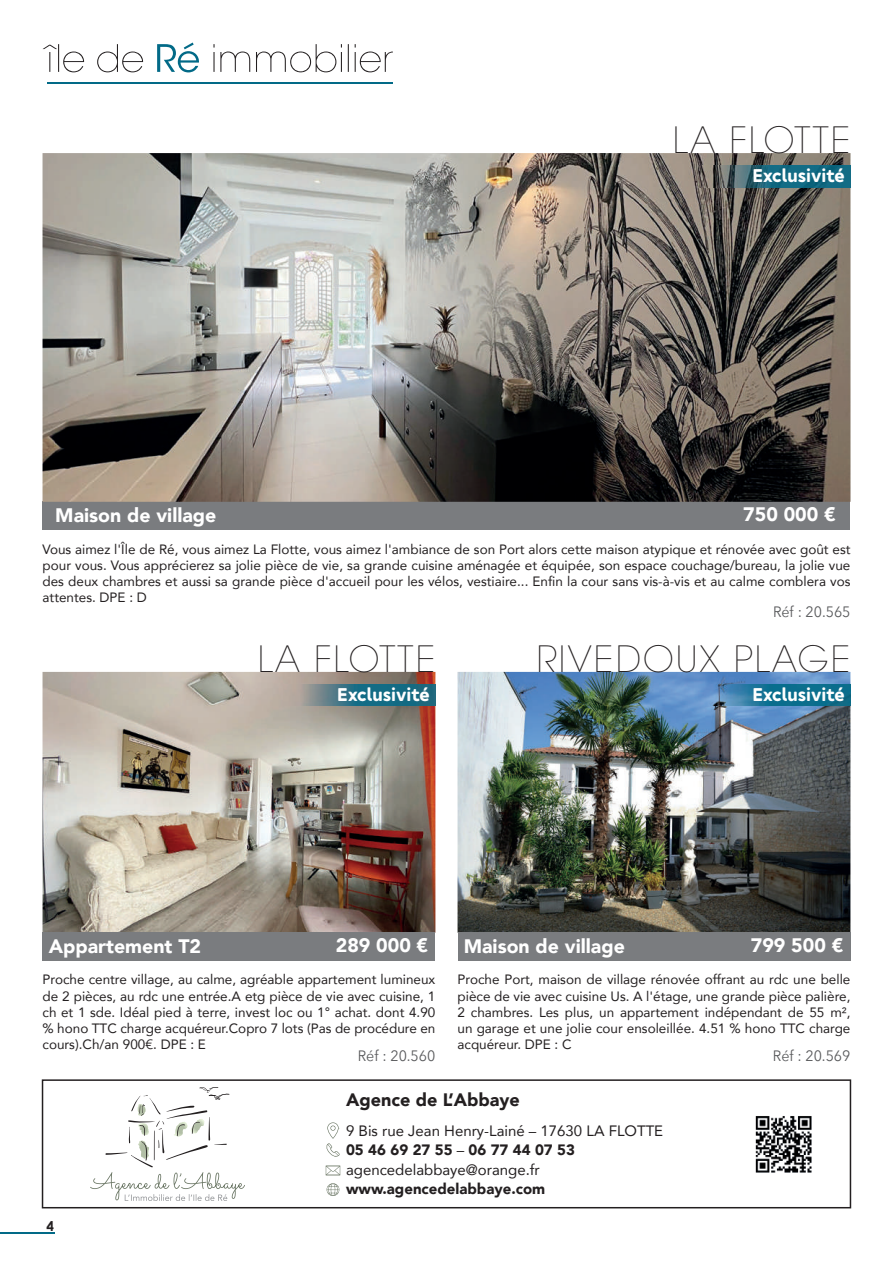
<style>
.page{position:relative;width:893px;height:1263px;background:#fff}
.page>*{position:absolute;margin:0;border:0;box-sizing:border-box;transform-origin:0 0}
.t1{font:200 36px "ITC Avant Garde Std";letter-spacing:.06em;color:#231f20}
.t2{font:900 19.5px "Avenir";color:#fff}
.t3{font:700 19.5px "Orpi";color:#fff}
.t4{font:900 18px "Avenir";color:#231f20}
.t5{font:15px/19.5px "Avenir";color:#231f20}
.t6{font:15px "Avenir Next";color:#57585a;scale:.95 1}
.t7{font:900 15px "Avenir";color:#231f20}
.t8{font:13.5px/16.2px "Avenir";color:#231f20;text-align:justify}
.t9{font:700 13.5px "Century Gothic";color:#231f20}
.s1{font-weight:900}
</style>
<div class="page">
<hr style="left:0;top:1232px;width:54px;height:1px;background:#026a87">
<svg style="left:213px;top:44px;width:180px;height:28px"></svg>
<svg style="left:157px;top:43px;width:42px;height:29px"></svg>
<svg style="left:43px;top:44px;width:100px;height:28px"></svg>
<hr style="left:47px;top:82px;width:345px;height:2px;background:#026a87">
<svg style="left:42px;top:1079px;width:809px;height:129px"></svg>
<img style="left:748px;top:1109px;width:71px;height:70px">
<svg style="left:326px;top:1166px;width:14px;height:9px"></svg>
<svg style="left:327px;top:1183px;width:12px;height:13px"></svg>
<svg style="left:325px;top:1122px;width:15px;height:35px"></svg>
<svg style="left:90px;top:1086px;width:155px;height:115px"></svg>
<div style="left:43px;top:502px;width:807px;height:28px;background:#7a7c7f"></div>
<img style="left:43px;top:153px;width:807px;height:349px">
<img style="left:43px;top:672px;width:392px;height:261px">
<img style="left:458px;top:672px;width:392px;height:261px">
<div style="left:43px;top:933px;width:392px;height:28px;background:#7a7c7f"></div>
<div style="left:458px;top:933px;width:392px;height:28px;background:#7a7c7f"></div>
<img style="left:699px;top:685px;width:151px;height:21px">
<img style="left:284px;top:685px;width:151px;height:21px">
<img style="left:699px;top:166px;width:151px;height:21px">
<h1 class="t1" style="left:673px;top:119px;width:179px">LA FLOTTE</h1>
<h2 class="t3" style="left:752px;top:165px;width:94px">Exclusivité</h2>
<h2 class="t2" style="left:55px;top:499px;width:163px">Maison de village</h2>
<h2 class="t2" style="left:743px;top:498px;width:94px">750 000 €</h2>
<p class="t8" style="left:43px;top:540px;width:809px">Vous aimez l'Île de Ré, vous aimez La Flotte, vous aimez l'ambiance de son Port alors cette maison atypique et rénovée avec goût est pour vous. Vous apprécierez sa jolie pièce de vie, sa grande cuisine aménagée et équipée, son espace couchage/bureau, la jolie vue des deux chambres et aussi sa grande pièce d'accueil pour les vélos, vestiaire... Enfin la cour sans vis-à-vis et au calme comblera vos attentes. DPE : D</p>
<p class="t6" style="left:773px;top:599px;width:83px">Réf : 20.565</p>
<h1 class="t1" style="left:258px;top:638px;width:179px">LA FLOTTE</h1>
<h1 class="t1" style="left:537px;top:638px;width:315px">RIVEDOUX PLAGE</h1>
<h2 class="t3" style="left:337px;top:683px;width:94px">Exclusivité</h2>
<h2 class="t3" style="left:752px;top:683px;width:94px">Exclusivité</h2>
<h2 class="t2" style="left:49px;top:930px;width:154px">Appartement T2</h2>
<h2 class="t2" style="left:336px;top:929px;width:94px">289 000 €</h2>
<h2 class="t2" style="left:464px;top:930px;width:163px">Maison de village</h2>
<h2 class="t2" style="left:751px;top:929px;width:94px">799 500 €</h2>
<p class="t8" style="left:43px;top:971px;width:394px">Proche centre village, au calme, agréable appartement lumineux de 2 pièces, au rdc une entrée.A etg pièce de vie avec cuisine, 1 ch et 1 sde. Idéal pied à terre, invest loc ou 1° achat. dont 4.90 % hono TTC charge acquéreur.Copro 7 lots (Pas de procédure en cours).Ch/an 900€. DPE : E</p>
<p class="t8" style="left:458px;top:971px;width:394px">Proche Port, maison de village rénovée offrant au rdc une belle pièce de vie avec cuisine Us. A l'étage, une grande pièce palière, 2 chambres. Les plus, un appartement indépendant de 55 m², un garage et une jolie cour ensoleillée. 4.51 % hono TTC charge acquéreur. DPE : C</p>
<p class="t6" style="left:358px;top:1043px;width:83px">Réf : 20.560</p>
<p class="t6" style="left:773px;top:1043px;width:83px">Réf : 20.569</p>
<p class="t9" style="left:46px;top:1215px;width:9px">4</p>
<h3 class="t4" style="left:346px;top:1084px;width:175px">Agence de L’Abbaye</h3>
<p class="t5" style="left:346px;top:1120px;width:319px">9 Bis rue Jean Henry-Lainé – 17630 LA FLOTTE<br><span class="s1">05 46 69 27 55</span> – <span class="s1">06 77 44 07 53 </span>agencedelabbaye@orange.fr</p>
<p class="t7" style="left:346px;top:1176px;width:201px">www.agencedelabbaye.com</p>
</div>
